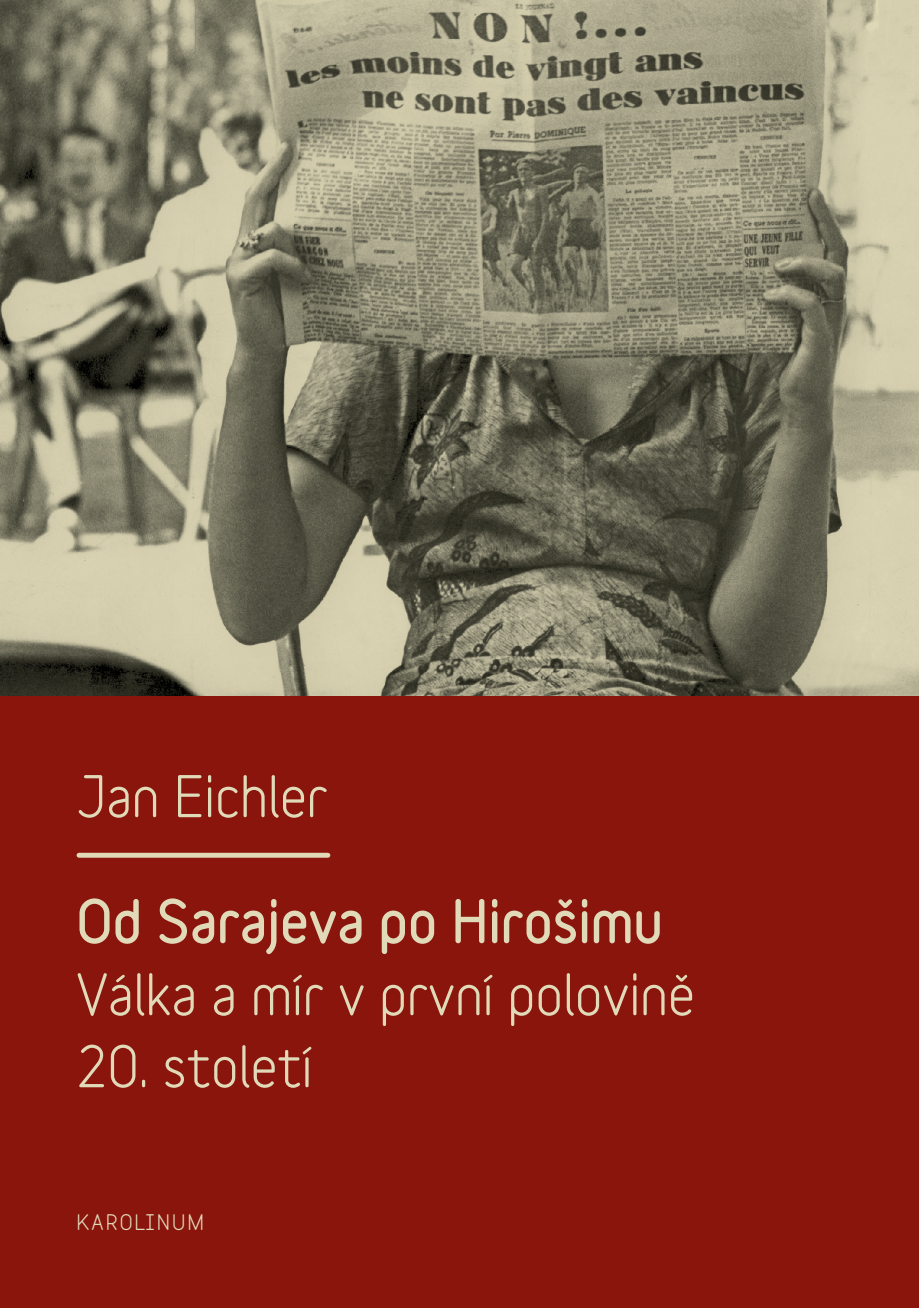
<style>
.page{position:relative;width:919px;height:1308px;background:#fff}
.page>*{position:absolute;margin:0;border:0;box-sizing:border-box;transform-origin:0 0}
.t1{font:700 54px "Variable";color:#e1dab9}
.t2{font:900 54px "Variable";color:#e1dab9}
.t3{font:700 20.25px "Variable";letter-spacing:.1em;color:#e1dab9}
</style>
<div class="page">
<div style="left:0;top:0;width:918px;height:1307px;background:#89150d"></div>
<img style="left:0;top:0;width:918px;height:695px">
<div style="left:79px;top:852px;width:249px;height:5px;background:#e1dab9"></div>
<p class="t1" style="left:76px;top:763px;width:253px">Jan Eichler</p>
<p class="t2" style="left:76px;top:885px;width:587px">Od Sarajeva po Hirošimu</p>
<p class="t1" style="left:76px;top:961px;width:619px">Válka a mír v první polovině</p>
<p class="t1" style="left:76px;top:1033px;width:237px">20. století</p>
<p class="t3" style="left:76px;top:1209px;width:129px">KAROLINUM</p>
</div>
